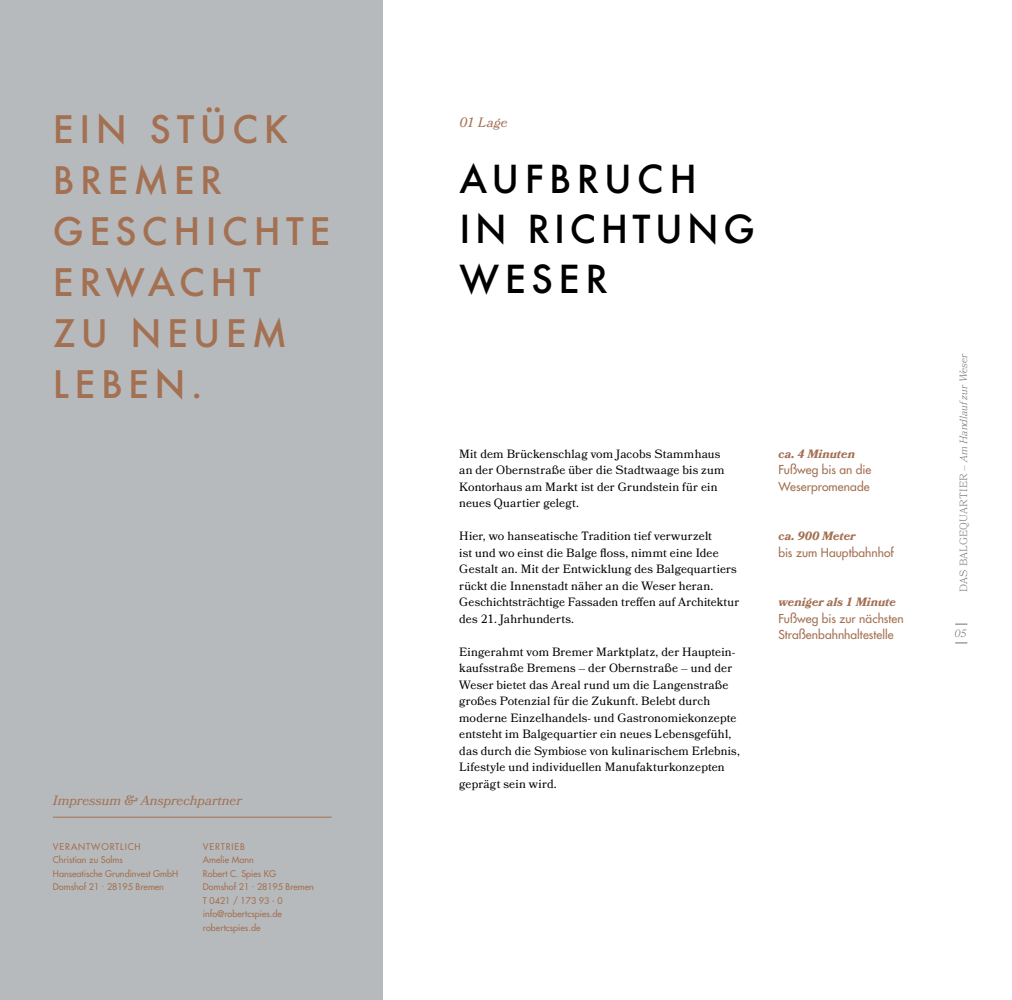
<style>
.page{position:relative;width:1012px;height:1000px;background:#fff}
.page>*{position:absolute;margin:0;border:0;box-sizing:border-box;transform-origin:0 0}
.t1{font:500 37.5px/49.5px "Futura";letter-spacing:.13em;color:#000}
.t2{font:500 36.9px/51px "Futura";letter-spacing:.15em;color:#a37052}
.t3{font:italic 13.5px "Bookmania";color:#a37052}
.t4{font:12px/16.5px "Bookmania";letter-spacing:.01em;color:#000}
.t5{font:500 12px/16.5px "Futura Std";letter-spacing:.005em;color:#a37052}
.t6{font:italic 700 12px "Bookmania";letter-spacing:.005em;color:#a37052}
.t7{font:italic 300 10.5px "Bookmania";color:#6f6f6e}
.t8{font:500 9px/13.5px "Futura Std";color:#a37052}
.s1{font-style:normal}
</style>
<div class="page">
<div style="left:0;top:0;width:383px;height:999px;background:#b7babc"></div>
<hr style="left:53px;top:816px;width:279px;height:1px;background:#a37052">
<svg style="left:955px;top:623px;width:12px;height:1px"></svg>
<svg style="left:955px;top:642px;width:12px;height:1px"></svg>
<h2 class="t2" style="left:53px;top:103px;width:279px">EIN STÜCK<br>BREMER<br>GESCHICHTE<br>ERWACHT<br>ZU NEUEM<br>LEBEN.</h2>
<p class="t3" style="left:53px;top:792px;width:190px">Impressum &amp; Ansprechpartner</p>
<p class="t8" style="left:53px;top:839px;width:127px">VERANTWORTLICH<br>Christian zu Solms<br>Hanseatische Grundinvest GmbH<br>Domshof 21 · 28195 Bremen</p>
<p class="t8" style="left:203px;top:839px;width:113px">VERTRIEB<br>Amelie Mann<br>Robert C. Spies KG<br>Domshof 21 · 28195 Bremen<br>T 0421 / 173 93 - 0 info@robertcspies.de robertcspies.de</p>
<p class="t3" style="left:460px;top:115px;width:50px">01 Lage</p>
<h1 class="t1" style="left:460px;top:154px;width:297px">AUFBRUCH<br>IN RICHTUNG<br>WESER</h1>
<p class="t4" style="left:459px;top:445px;width:267px">Mit dem Brückenschlag vom Jacobs Stammhaus an der Obernstraße über die Stadtwaage bis zum Kontorhaus am Markt ist der Grundstein für ein neues Quartier gelegt.</p>
<p class="t4" style="left:459px;top:527px;width:281px">Hier, wo hanseatische Tradition tief verwurzelt<br>ist und wo einst die Balge floss, nimmt eine Idee Gestalt an. Mit der Entwicklung des Balgequartiers rückt die Innenstadt näher an die Weser heran.<br>Geschichtsträchtige Fassaden treffen auf Architektur des 21. Jahrhunderts.</p>
<p class="t4" style="left:459px;top:643px;width:282px">Eingerahmt vom Bremer Marktplatz, der Hauptein&shy;kaufsstraße Bremens – der Obernstraße – und der Weser bietet das Areal rund um die Langenstraße großes Potenzial für die Zukunft. Belebt durch moderne Einzelhandels- und Gastronomiekonzepte entsteht im Balgequartier ein neues Lebensgefühl, das durch die Symbiose von kulinarischem Erlebnis, Lifestyle und individuellen Manufakturkonzepten geprägt sein wird.</p>
<p class="t6" style="left:778px;top:446px;width:78px">ca. 4 Minuten</p>
<p class="t5" style="left:778px;top:461px;width:94px">Fußweg bis an die<br>Weserpromenade</p>
<p class="t6" style="left:778px;top:529px;width:79px">ca. 900 Meter</p>
<p class="t5" style="left:778px;top:544px;width:117px">bis zum Hauptbahnhof</p>
<p class="t6" style="left:778px;top:595px;width:119px">weniger als 1 Minute</p>
<p class="t5" style="left:778px;top:610px;width:127px">Fußweg bis zur nächsten<br>Straßenbahnhaltestelle</p>
<p class="t7" style="left:957px;top:591px;width:240px;rotate:-90deg"><span class="s1">DAS BALGEQUARTIER</span> – Am Handlauf zur Weser</p>
<p class="t7" style="left:955px;top:626px;width:14px">05</p>
</div>
